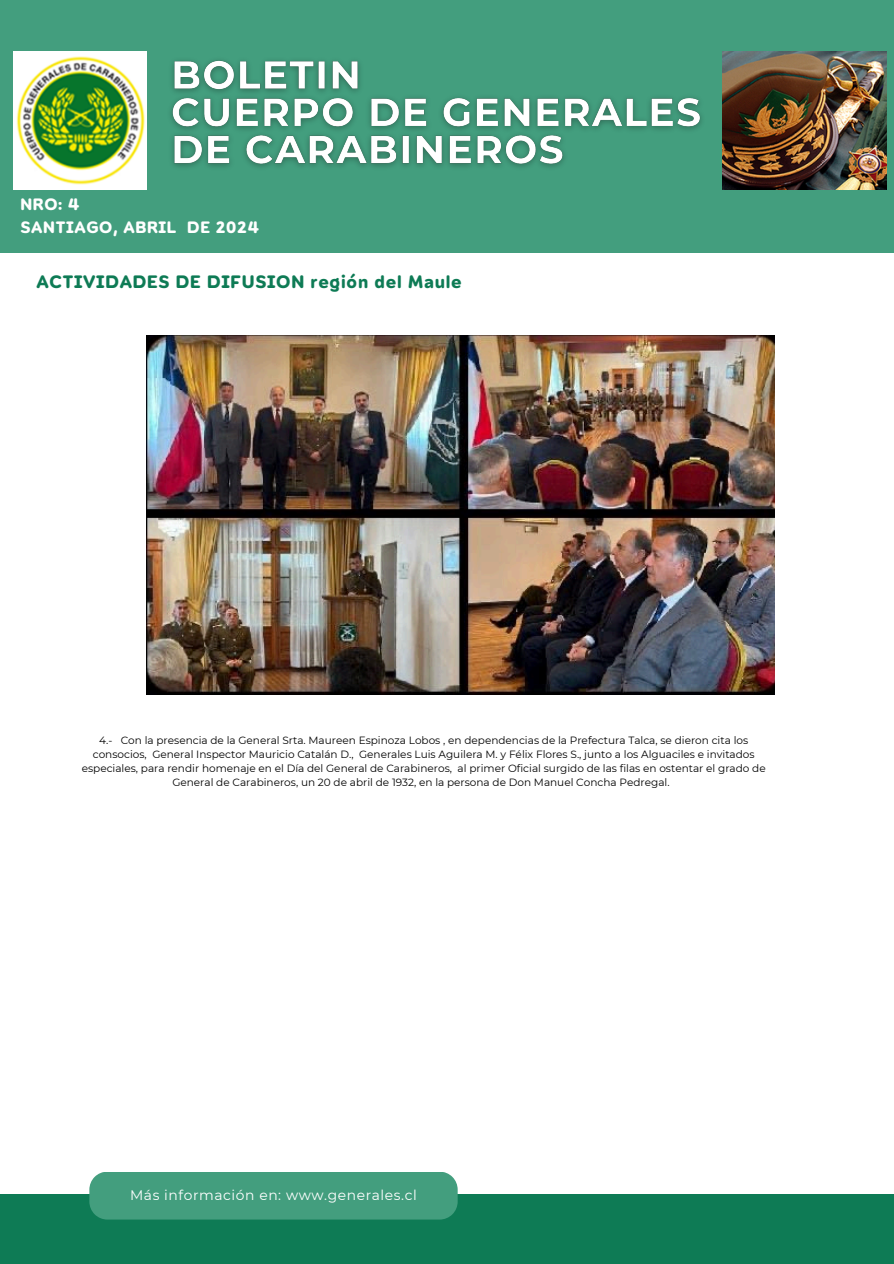
<style>
.page{position:relative;width:894px;height:1264px;background:#fff}
.page>*{position:absolute;margin:0;border:0;box-sizing:border-box;transform-origin:0 0}
.t1{font:18px "Opun Mai 700";letter-spacing:.04em;color:#0e7b55}
.t2{font:16.5px/22.5px "Opun Mai 700";letter-spacing:.04em;color:#fff}
.t3{font:13.8px "Montserrat";letter-spacing:.04em;color:#fff}
.t4{font:10.5px/14px "Montserrat";color:#000;text-align:center}
</style>
<div class="page">
<div style="left:0;top:0;width:893px;height:253px;background:#439e7e"></div>
<div style="left:0;top:1193px;width:893px;height:70px;background:#0e7b55"></div>
<div style="left:89px;top:1172px;width:368px;height:47px;background:#439e7e"></div>
<img style="left:14px;top:51px;width:132px;height:139px">
<img style="left:722px;top:51px;width:163px;height:139px">
<img style="left:146px;top:335px;width:628px;height:359px">
<img style="left:170px;top:60px;width:532px;height:107px">
<p class="t2" style="left:20px;top:193px;width:240px">NRO: 4<br>SANTIAGO, ABRIL DE 2024</p>
<h4 class="t1" style="left:36px;top:271px;width:426px">ACTIVIDADES DE DIFUSION región del Maule</h4>
<p class="t4" style="left:82px;top:733px;width:685px">4.- Con la presencia de la General Srta. Maureen Espinoza Lobos , en dependencias de la Prefectura Talca, se dieron cita los consocios, General Inspector Mauricio Catalán D., Generales Luis Aguilera M. y Félix Flores S., junto a los Alguaciles e invitados especiales, para rendir homenaje en el Día del General de Carabineros, al primer Oficial surgido de las filas en ostentar el grado de General de Carabineros, un 20 de abril de 1932, en la persona de Don Manuel Concha Pedregal.</p>
<p class="t3" style="left:130px;top:1186px;width:288px">Más información en: www.generales.cl</p>
</div>
